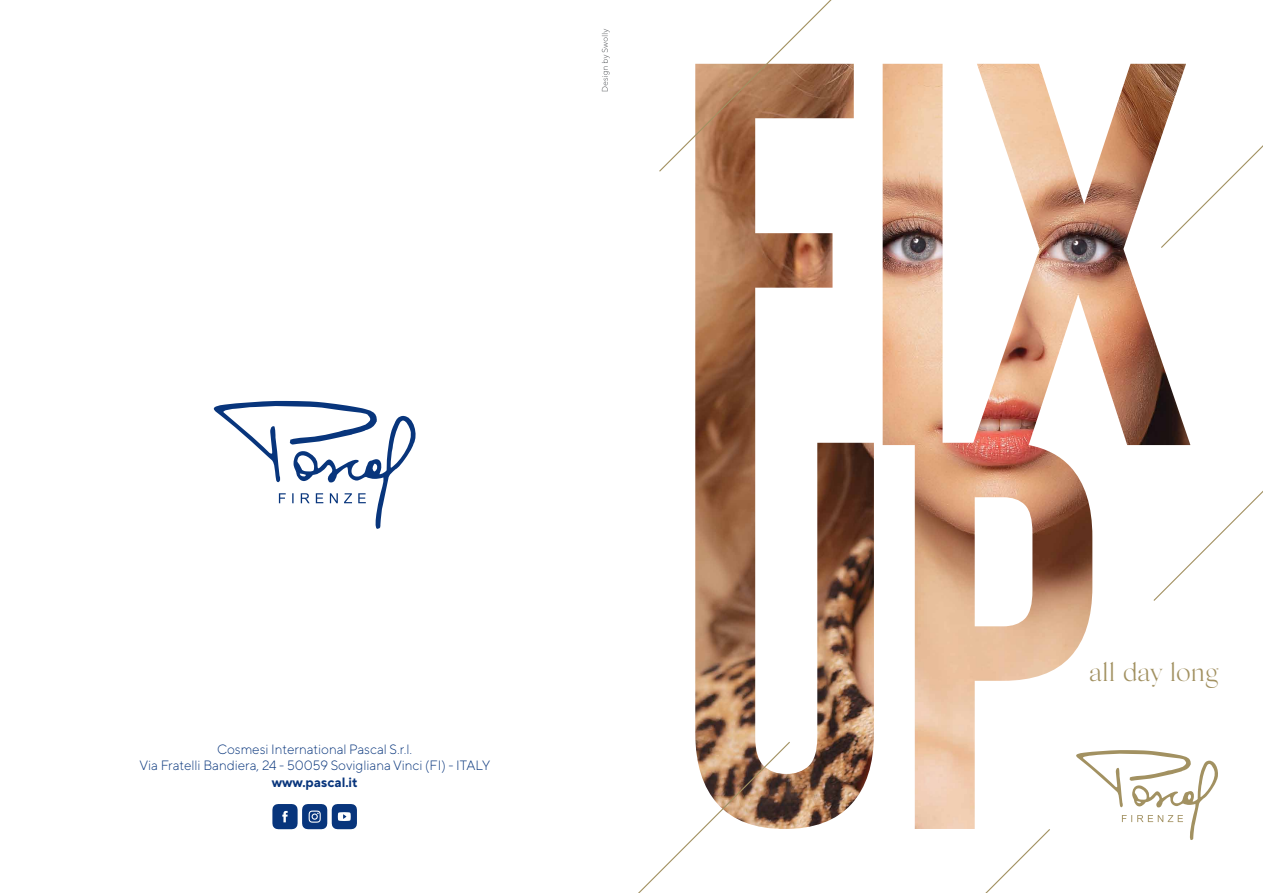
<style>
.page{position:relative;width:1263px;height:893px;background:#fff}
.page>*{position:absolute;margin:0;border:0;box-sizing:border-box;transform-origin:0 0}
.t1{font:300 27px "Silk Serif";color:#a29161}
.t2{font:300 13.5px/16.2px "TT Norms Pro";color:#08357c;text-align:center}
.t3{font:700 13.5px "TT Norms Pro";color:#08357c}
</style>
<div class="page">
<svg style="left:1190px;top:760px;width:28px;height:80px"></svg>
<svg style="left:272px;top:804px;width:85px;height:25px"></svg>
<svg style="left:213px;top:401px;width:203px;height:128px"></svg>
<svg style="left:602px;top:29px;width:8px;height:62px"></svg>
<svg style="left:1190px;top:150px;width:73px;height:415px"></svg>
<img style="left:695px;top:64px;width:495px;height:765px">
<svg style="left:638px;top:740px;width:153px;height:153px"></svg>
<svg style="left:837px;top:828px;width:214px;height:65px"></svg>
<svg style="left:659px;top:0;width:242px;height:173px"></svg>
<p class="t2" style="left:140px;top:741px;width:352px">Cosmesi International Pascal S.r.l.<br>Via Fratelli Bandiera, 24 - 50059 Sovigliana Vinci (FI) - ITALY</p>
<p class="t3" style="left:272px;top:773px;width:87px">www.pascal.it</p>
<h1 class="t1" style="left:1089px;top:656px;width:131px">all day long</h1>
</div>
